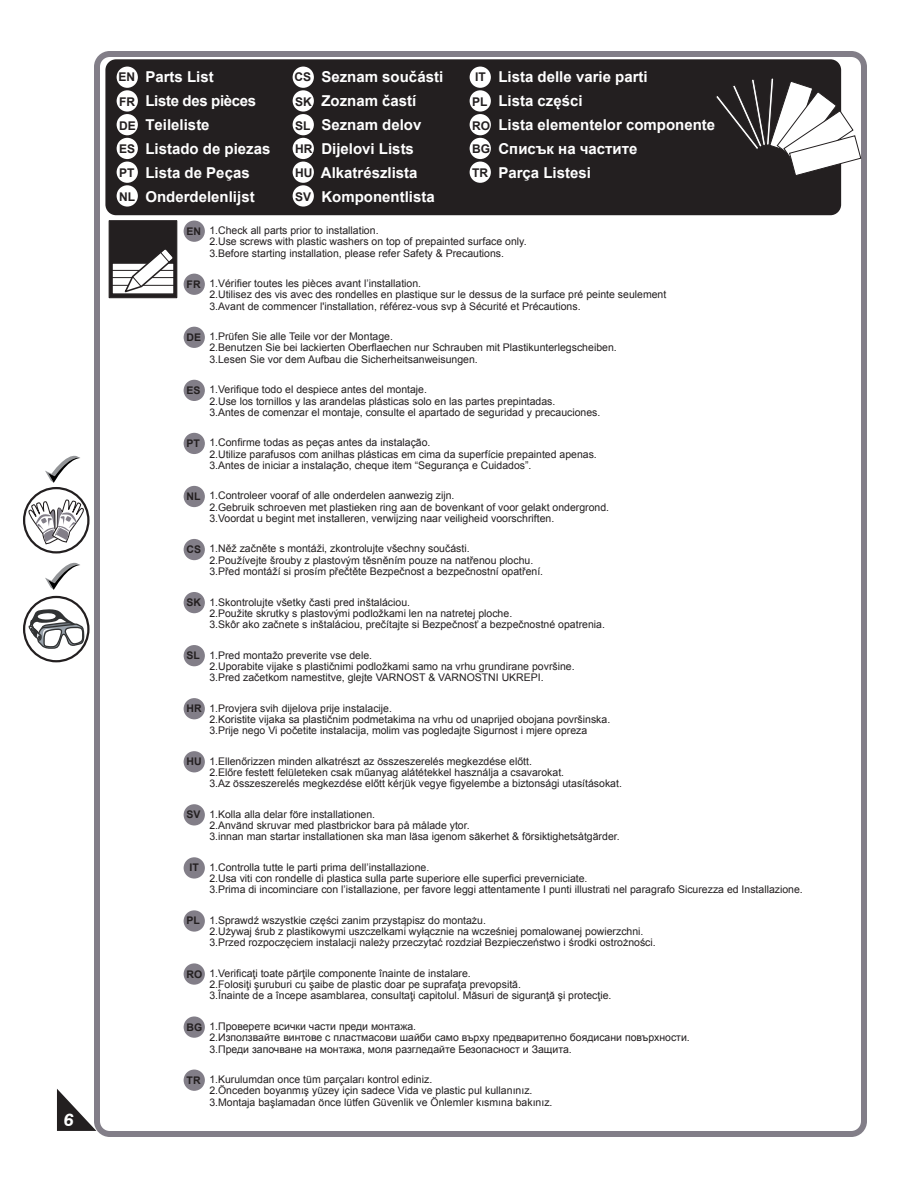
<style>
.page{position:relative;width:918px;height:1188px;background:#fff}
.page>*{position:absolute;margin:0;border:0;box-sizing:border-box;transform-origin:0 0}
.t1{font:italic 700 18px "Swiss 721 BT";color:#fff}
.t2{font:700 15px/24px "Arial";color:#fff}
.t3{font:700 12px/23.9px "Arial";color:#231f20}
.t4{font:10.5px/11.2px "Arial";color:#231f20}
.t5{font:700 10.5px "Arial";color:#231f20}
</style>
<div class="page">
<div style="left:94px;top:51px;width:773px;height:1086px;border:6px solid #827e88;border-radius:13px"></div>
<svg style="left:57px;top:1089px;width:39px;height:42px"></svg>
<div style="left:23px;top:487px;width:67px;height:67px;border:2px solid #231f20;border-radius:50%"></div>
<div style="left:23px;top:596px;width:67px;height:66px;border:2px solid #231f20;border-radius:50%"></div>
<svg style="left:28px;top:562px;width:57px;height:87px"></svg>
<svg style="left:28px;top:455px;width:57px;height:90px"></svg>
<div style="left:105px;top:59px;width:736px;height:156px;background:#231f20;border-radius:11px"></div>
<svg style="left:716px;top:78px;width:145px;height:98px"></svg>
<div style="left:117px;top:67px;width:21px;height:21px;background:#fff;border-radius:50%"></div>
<div style="left:117px;top:90px;width:21px;height:22px;background:#fff;border-radius:50%"></div>
<div style="left:117px;top:114px;width:21px;height:21px;background:#fff;border-radius:50%"></div>
<div style="left:117px;top:138px;width:21px;height:21px;background:#fff;border-radius:50%"></div>
<div style="left:117px;top:162px;width:21px;height:21px;background:#fff;border-radius:50%"></div>
<div style="left:117px;top:185px;width:21px;height:22px;background:#fff;border-radius:50%"></div>
<div style="left:293px;top:67px;width:21px;height:21px;background:#fff;border-radius:50%"></div>
<div style="left:293px;top:90px;width:21px;height:22px;background:#fff;border-radius:50%"></div>
<div style="left:293px;top:114px;width:21px;height:21px;background:#fff;border-radius:50%"></div>
<div style="left:293px;top:138px;width:21px;height:21px;background:#fff;border-radius:50%"></div>
<div style="left:293px;top:162px;width:21px;height:21px;background:#fff;border-radius:50%"></div>
<div style="left:293px;top:185px;width:21px;height:22px;background:#fff;border-radius:50%"></div>
<div style="left:470px;top:67px;width:21px;height:21px;background:#fff;border-radius:50%"></div>
<div style="left:470px;top:90px;width:21px;height:22px;background:#fff;border-radius:50%"></div>
<div style="left:470px;top:114px;width:21px;height:21px;background:#fff;border-radius:50%"></div>
<div style="left:470px;top:138px;width:21px;height:21px;background:#fff;border-radius:50%"></div>
<div style="left:470px;top:162px;width:21px;height:21px;background:#fff;border-radius:50%"></div>
<div style="left:184px;top:221px;width:21px;height:21px;background:#827e88;border-radius:50%"></div>
<div style="left:184px;top:274px;width:21px;height:21px;background:#827e88;border-radius:50%"></div>
<div style="left:184px;top:327px;width:21px;height:21px;background:#827e88;border-radius:50%"></div>
<div style="left:184px;top:380px;width:21px;height:21px;background:#827e88;border-radius:50%"></div>
<div style="left:184px;top:433px;width:21px;height:21px;background:#827e88;border-radius:50%"></div>
<div style="left:184px;top:486px;width:21px;height:21px;background:#827e88;border-radius:50%"></div>
<div style="left:184px;top:539px;width:21px;height:21px;background:#827e88;border-radius:50%"></div>
<div style="left:184px;top:592px;width:21px;height:21px;background:#827e88;border-radius:50%"></div>
<div style="left:184px;top:645px;width:21px;height:21px;background:#827e88;border-radius:50%"></div>
<div style="left:184px;top:698px;width:21px;height:21px;background:#827e88;border-radius:50%"></div>
<div style="left:184px;top:751px;width:21px;height:21px;background:#827e88;border-radius:50%"></div>
<div style="left:184px;top:804px;width:21px;height:22px;background:#827e88;border-radius:50%"></div>
<div style="left:184px;top:857px;width:21px;height:22px;background:#827e88;border-radius:50%"></div>
<div style="left:184px;top:910px;width:21px;height:22px;background:#827e88;border-radius:50%"></div>
<div style="left:184px;top:963px;width:21px;height:22px;background:#827e88;border-radius:50%"></div>
<div style="left:184px;top:1016px;width:21px;height:22px;background:#827e88;border-radius:50%"></div>
<div style="left:184px;top:1070px;width:21px;height:21px;background:#827e88;border-radius:50%"></div>
<div style="left:109px;top:221px;width:68px;height:77px;background:#231f20;border:1px solid #231f20"></div>
<div style="left:112px;top:263px;width:62px;height:31px;background:#fff;border:1px solid #231f20"></div>
<hr style="left:112px;top:277px;width:63px;height:1px;background:#231f20">
<hr style="left:112px;top:285px;width:63px;height:1px;background:#231f20">
<hr style="left:112px;top:270px;width:63px;height:1px;background:#231f20">
<svg style="left:123px;top:249px;width:51px;height:45px"></svg>
<h1 class="t1" style="left:64px;top:1108px;width:12px">6</h1>
<p class="t3" style="left:119px;top:65px;width:19px;text-align:justify">EN FR DE ES PT NL</p>
<h2 class="t2" style="left:321px;top:65px;width:124px">Seznam součásti<br>Zoznam častí<br>Seznam delov<br>Dijelovi Lists<br>Alkatrészlista<br>Komponentlista</h2>
<h2 class="t2" style="left:145px;top:65px;width:127px">Parts List<br>Liste des pièces<br>Teileliste<br>Listado de piezas<br>Lista de Peças<br>Onderdelenlijst</h2>
<p class="t3" style="left:295px;top:65px;width:20px">CS<br>SK<br>SL<br>HR<br>HU<br>SV</p>
<h2 class="t2" style="left:498px;top:65px;width:218px">Lista delle varie parti<br>Lista części<br>Lista elementelor componente<br>Списък на частите<br>Parça Listesi</h2>
<p class="t3" style="left:472px;top:65px;width:19px">IT<br>PL<br>RO<br>BG<br>TR</p>
<p class="t5" style="left:187px;top:224px;width:16px">EN</p>
<p class="t4" style="left:209px;top:225px;width:319px">1.Check all parts prior to installation.<br>2.Use screws with plastic washers on top of prepainted surface only.<br>3.Before starting installation, please refer Safety &amp; Precautions.</p>
<p class="t5" style="left:187px;top:277px;width:15px">FR</p>
<p class="t4" style="left:209px;top:278px;width:458px">1.Vérifier toutes les pièces avant l’installation.<br>2.Utilisez des vis avec des rondelles en plastique sur le dessus de la surface pré peinte seulement<br>3.Avant de commencer l'installation, référez-vous svp à Sécurité et Précautions.</p>
<p class="t5" style="left:187px;top:330px;width:16px">DE</p>
<p class="t4" style="left:209px;top:331px;width:409px">1.Prüfen Sie alle Teile vor der Montage.<br>2.Benutzen Sie bei lackierten Oberflaechen nur Schrauben mit Plastikunterlegscheiben.<br>3.Lesen Sie vor dem Aufbau die Sicherheitsanweisungen.</p>
<p class="t5" style="left:187px;top:383px;width:16px">ES</p>
<p class="t4" style="left:209px;top:384px;width:393px">1.Verifique todo el despiece antes del montaje.<br>2.Use los tornillos y las arandelas plásticas solo en las partes prepintadas.<br>3.Antes de comenzar el montaje, consulte el apartado de seguridad y precauciones.</p>
<p class="t5" style="left:187px;top:436px;width:15px">PT</p>
<p class="t4" style="left:209px;top:437px;width:389px">1.Confirme todas as peças antes da instalação.<br>2.Utilize parafusos com anilhas plásticas em cima da superfície prepainted apenas.<br>3.Antes de iniciar a instalação, cheque item “Segurança e Cuidados”.</p>
<p class="t5" style="left:187px;top:489px;width:15px">NL</p>
<p class="t4" style="left:209px;top:490px;width:401px">1.Controleer vooraf of alle onderdelen aanwezig zijn.<br>2.Gebruik schroeven met plastieken ring aan de bovenkant of voor gelakt ondergrond.<br>3.Voordat u begint met installeren, verwijzing naar veiligheid voorschriften.</p>
<p class="t5" style="left:187px;top:542px;width:16px">CS</p>
<p class="t4" style="left:209px;top:543px;width:335px">1.Něž začněte s montáži, zkontrolujte všechny součásti.<br>2.Používejte šrouby z plastovým těsněním pouze na natřenou plochu.<br>3.Před montáží si prosím přečtěte Bezpečnost a bezpečnostní opatření.</p>
<p class="t5" style="left:187px;top:595px;width:16px">SK</p>
<p class="t4" style="left:209px;top:596px;width:397px">1.Skontrolujte všetky časti pred inštaláciou.<br>2.Použite skrutky s plastovými podložkami len na natretej ploche.<br>3.Skôr ako začnete s inštaláciou, prečítajte si Bezpečnosť a bezpečnostné opatrenia.</p>
<p class="t5" style="left:187px;top:648px;width:15px">SL</p>
<p class="t4" style="left:209px;top:649px;width:367px">1.Pred montažo preverite vse dele.<br>2.Uporabite vijake s plastičnimi podložkami samo na vrhu grundirane površine.<br>3.Pred začetkom namestitve, glejte VARNOST &amp; VARNOSTNI UKREPI.</p>
<p class="t4" style="left:209px;top:702px;width:402px">1.Provjera svih dijelova prije instalacije.<br>2.Koristite vijaka sa plastičnim podmetakima na vrhu od unaprijed obojana površinska.<br>3.Prije nego Vi početite instalacija, molim vas pogledajte Sigurnost i mjere opreza</p>
<p class="t5" style="left:187px;top:702px;width:17px">HR</p>
<p class="t5" style="left:187px;top:755px;width:17px">HU</p>
<p class="t4" style="left:209px;top:756px;width:414px">1.Ellenőrizzen minden alkatrészt az összeszerelés megkezdése előtt.<br>2.Előre festett felületeken csak műanyag alátétekkel használja a csavarokat.<br>3.Az összeszerelés megkezdése előtt kérjük vegye figyelembe a biztonsági utasításokat.</p>
<p class="t5" style="left:187px;top:808px;width:16px">SV</p>
<p class="t4" style="left:209px;top:809px;width:412px">1.Kolla alla delar före installationen.<br>2.Använd skruvar med plastbrickor bara på målade ytor.<br>3.innan man startar installationen ska man läsa igenom säkerhet &amp; försiktighetsåtgärder.</p>
<p class="t5" style="left:190px;top:861px;width:11px">IT</p>
<p class="t4" style="left:209px;top:862px;width:595px">1.Controlla tutte le parti prima dell’installazione.<br>2.Usa viti con rondelle di plastica sulla parte superiore elle superfici preverniciate.<br>3.Prima di incominciare con l’istallazione, per favore leggi attentamente I punti illustrati nel paragrafo Sicurezza ed Installazione.</p>
<p class="t5" style="left:187px;top:914px;width:15px">PL</p>
<p class="t4" style="left:209px;top:915px;width:448px">1.Sprawdź wszystkie części zanim przystąpisz do montażu.<br>2.Używaj śrub z plastikowymi uszczelkami wyłącznie na wcześniej pomalowanej powierzchni.<br>3.Przed rozpoczęciem instalacji należy przeczytać rozdział Bezpieczeństwo i środki ostrożności.</p>
<p class="t4" style="left:209px;top:968px;width:404px">1.Verificaţi toate părţile componente înainte de instalare.<br>2.Folosiţi şuruburi cu şaibe de plastic doar pe suprafaţa prevopsită.<br>3.Înainte de a începe asamblarea, consultaţi capitolul. Măsuri de siguranţă şi protecţie.</p>
<p class="t5" style="left:187px;top:967px;width:17px">RO</p>
<p class="t4" style="left:209px;top:1021px;width:482px">1.Проверете всички части преди монтажа.<br>2.Използвайте винтове с пластмасови шайби само върху предварително боядисани повърхности.<br>3.Преди започване на монтажа, моля разгледайте Безопасност и Защита.</p>
<p class="t5" style="left:187px;top:1020px;width:17px">BG</p>
<p class="t5" style="left:187px;top:1073px;width:15px">TR</p>
<p class="t4" style="left:209px;top:1074px;width:345px">1.Kurulumdan once tüm parçaları kontrol ediniz.<br>2.Önceden boyanmış yüzey için sadece Vida ve plastic pul kullanınız.<br>3.Montaja başlamadan önce lütfen Güvenlik ve Önlemler kısmına bakınız.</p>
</div>
